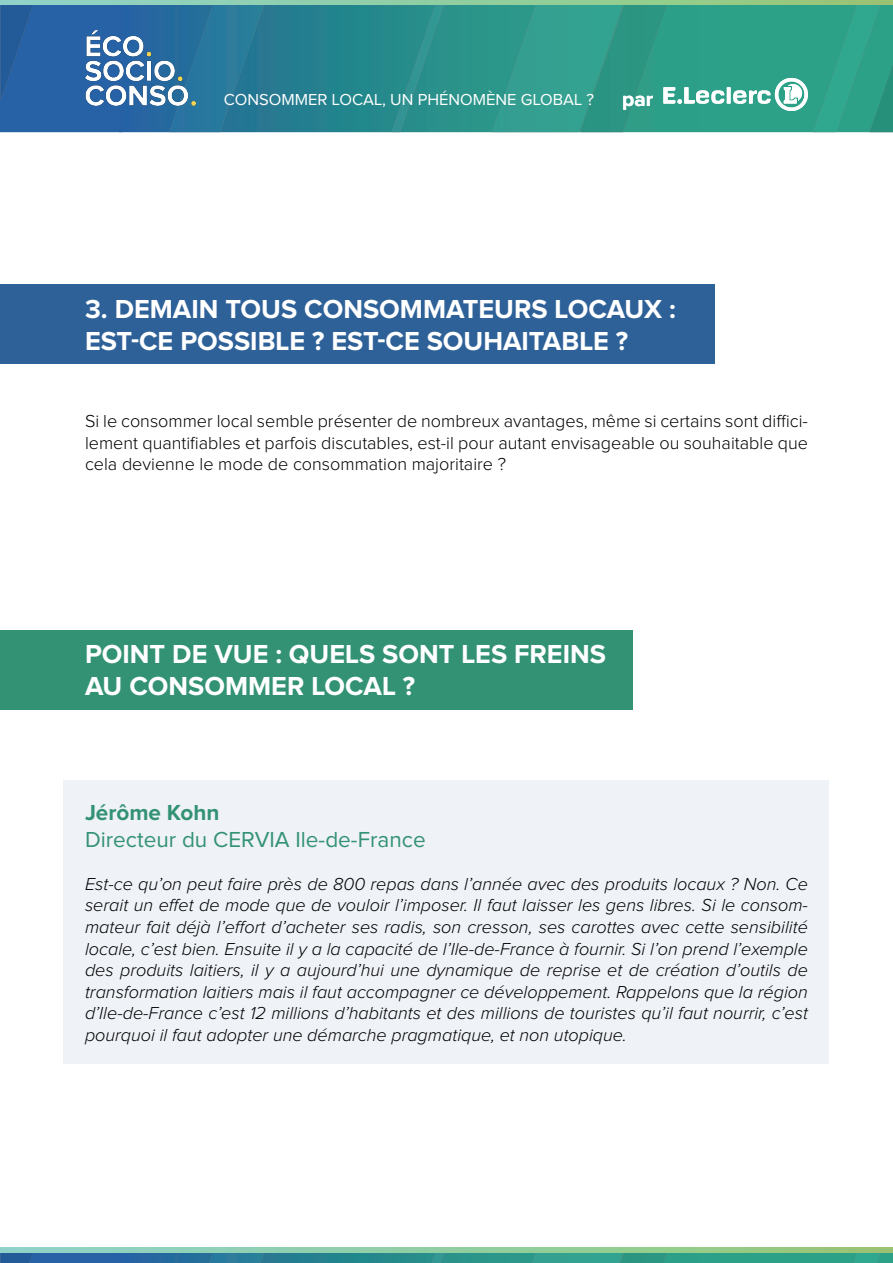
<style>
.page{position:relative;width:893px;height:1263px;background:#fff}
.page>*{position:absolute;margin:0;border:0;box-sizing:border-box;transform-origin:0 0}
.t1{font:700 27px "Proxima Nova";color:#fff}
.t2{font:22.5px "Proxima Nova";color:#339274}
.t3{font:700 22.5px "Proxima Nova";color:#339274}
.t4{font:700 21px "Proxima Nova";color:#fff}
.t5{font:italic 300 18px/21.6px "Proxima Nova";color:#000;text-align:justify}
.t6{font:300 18px/21.6px "Proxima Nova";color:#000;text-align:justify}
.t7{font:16.5px "Proxima Nova";color:#fff}
</style>
<div class="page">
<svg style="left:0;top:1252px;width:893px;height:11px;background:#338f92"></svg>
<svg style="left:0;top:1248px;width:893px;height:4px;background:#92cda0"></svg>
<svg style="left:0;top:5px;width:492px;height:127px;background:#267995"></svg>
<svg style="left:169px;top:5px;width:96px;height:127px;background:#27769a"></svg>
<svg style="left:392px;top:5px;width:53px;height:127px;background:#2a8e8c"></svg>
<svg style="left:1px;top:5px;width:33px;height:95px;background:#255e9f"></svg>
<svg style="left:0;top:0;width:893px;height:5px;background:#90cfae"></svg>
<img style="left:85px;top:31px;width:111px;height:75px">
<svg style="left:492px;top:1px;width:401px;height:131px;background:#37a28c"></svg>
<div style="left:64px;top:779px;width:765px;height:284px;background:#eff2f7"></div>
<div style="left:0;top:285px;width:714px;height:79px;background:#2e6198"></div>
<div style="left:0;top:630px;width:632px;height:79px;background:#339274"></div>
<p class="t7" style="left:224px;top:92px;width:372px">CONSOMMER LOCAL, UN PHÉNOMÈNE GLOBAL ?</p>
<p class="t4" style="left:622px;top:89px;width:33px">par</p>
<p class="t1" style="left:85px;top:296px;width:592px">3. DEMAIN TOUS CONSOMMATEURS LOCAUX :</p>
<p class="t1" style="left:85px;top:329px;width:545px">EST-CE POSSIBLE ? EST-CE SOUHAITABLE ?</p>
<p class="t6" style="left:85px;top:411px;width:724px">Si le consommer local semble présenter de nombreux avantages, même si certains sont diffici&shy;lement quantifiables et parfois discutables, est-il pour autant envisageable ou souhaitable que cela devienne le mode de consommation majoritaire ?</p>
<p class="t1" style="left:85px;top:642px;width:522px">POINT DE VUE : QUELS SONT LES FREINS</p>
<p class="t1" style="left:85px;top:674px;width:332px">AU CONSOMMER LOCAL ?</p>
<p class="t3" style="left:85px;top:802px;width:136px">Jérôme Kohn</p>
<p class="t2" style="left:85px;top:829px;width:342px">Directeur du CERVIA Ile-de-France</p>
<p class="t5" style="left:85px;top:874px;width:724px">Est-ce qu’on peut faire près de 800 repas dans l’année avec des produits locaux ? Non. Ce serait un effet de mode que de vouloir l’imposer. Il faut laisser les gens libres. Si le consom&shy;mateur fait déjà l’effort d’acheter ses radis, son cresson, ses carottes avec cette sensibilité locale, c’est bien. Ensuite il y a la capacité de l’Ile-de-France à fournir. Si l’on prend l’exemple des produits laitiers, il y a aujourd’hui une dynamique de reprise et de création d’outils de transformation laitiers mais il faut accompagner ce développement. Rappelons que la région d’Ile-de-France c’est 12 millions d’habitants et des millions de touristes qu’il faut nourrir, c’est pourquoi il faut adopter une démarche pragmatique, et non utopique.</p>
</div>
